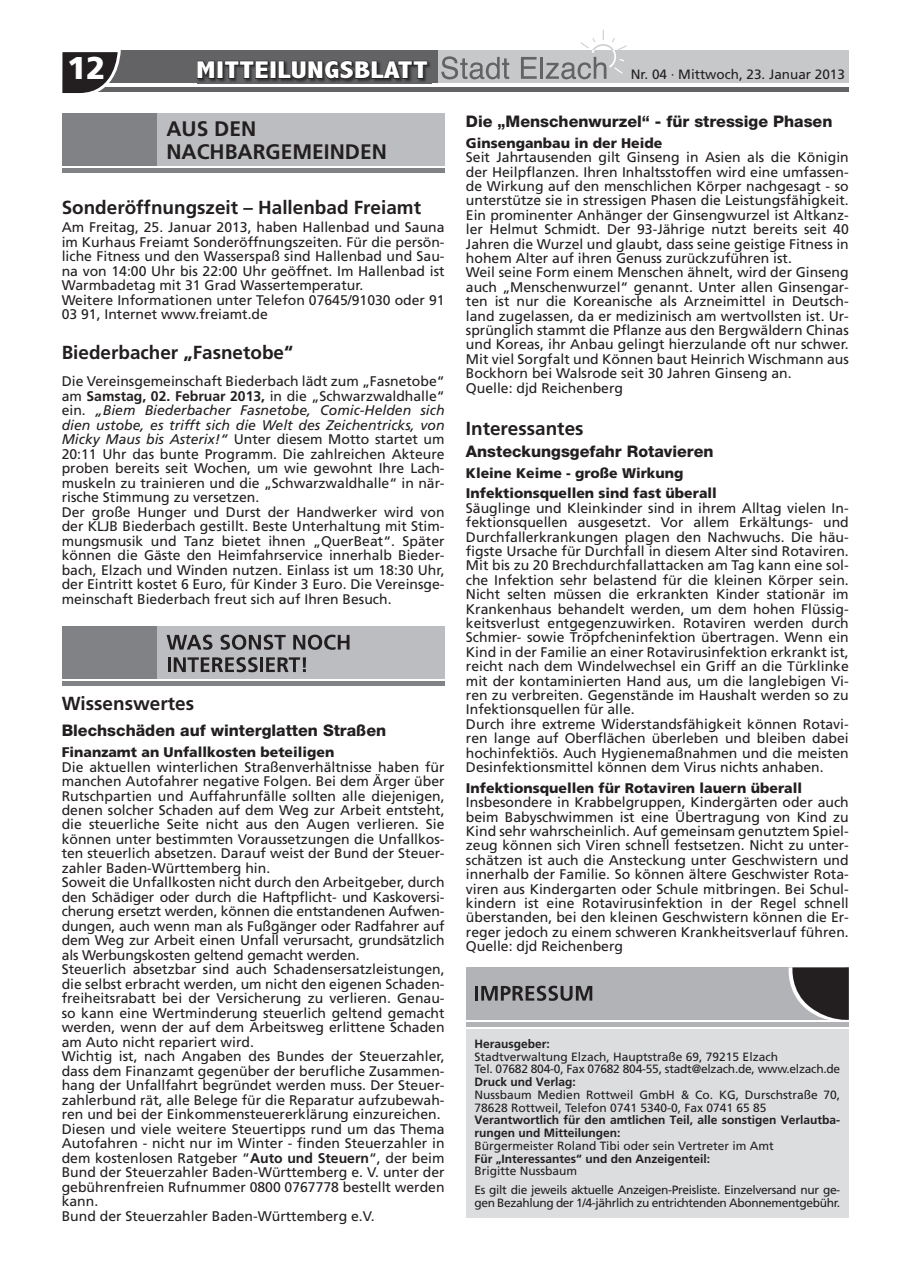
<style>
.page{position:relative;width:902px;height:1280px;background:#fff}
.page>*{position:absolute;margin:0;border:0;box-sizing:border-box;transform-origin:0 0}
.t1{font:900 31.5px "Frutiger";color:#fff}
.t2{font:800 condensed 24.45px "Abadi";letter-spacing:.01em;color:#fff;scale:1.26 1}
.t3{font:700 21px/22.5px "Frutiger";color:#231f20}
.t4{font:700 18.9px "Frutiger";color:#231f20}
.t5{font:800 16.05px "Helvetica Neue";color:#231f20}
.t6{font:13.95px/14.5px "Frutiger";color:#231f20}
.t7{font:900 13.95px/20.9px "Frutiger";color:#231f20}
.t8{font:13.5px "Frutiger";color:#231f20}
.t9{font:12px/12.8px "Frutiger";color:#231f20}
.t10{font:700 12px/12.8px "Frutiger";color:#231f20}
.t11{font:12px/19.2px "Frutiger";letter-spacing:-.03em;color:#231f20}
.s1{font-weight:700}
.s2{font-style:italic}
</style>
<div class="page">
<div style="left:62px;top:51px;width:786px;height:32px;background:#c7c8ca"></div>
<div style="left:74px;top:51px;width:364px;height:32px;background:#636366"></div>
<hr style="left:62px;top:87px;width:786px;height:4px;background:#636366">
<svg style="left:62px;top:50px;width:60px;height:43px"></svg>
<img style="left:197px;top:60px;width:234px;height:24px">
<svg style="left:197px;top:60px;width:18px;height:19px"></svg>
<div style="left:217px;top:61px;width:6px;height:18px;border:1px solid #231f20"></div>
<svg style="left:224px;top:60px;width:45px;height:19px"></svg>
<div style="left:270px;top:61px;width:6px;height:18px;border:1px solid #231f20"></div>
<svg style="left:277px;top:60px;width:151px;height:20px"></svg>
<svg style="left:441px;top:56px;width:68px;height:23px"></svg>
<svg style="left:521px;top:57px;width:15px;height:22px"></svg>
<hr style="left:540px;top:57px;width:3px;height:22px;background:#636366">
<svg style="left:545px;top:29px;width:81px;height:50px"></svg>
<div style="left:62px;top:113px;width:95px;height:52px;background:#808285"></div>
<div style="left:157px;top:113px;width:287px;height:52px;background:#bcbdc0"></div>
<hr style="left:62px;top:168px;width:382px;height:4px;background:#808285">
<div style="left:62px;top:626px;width:95px;height:53px;background:#808285"></div>
<div style="left:157px;top:626px;width:287px;height:53px;background:#bcbdc0"></div>
<hr style="left:62px;top:681px;width:382px;height:4px;background:#808285">
<svg style="left:166px;top:635px;width:46px;height:15px"></svg>
<svg style="left:220px;top:635px;width:66px;height:15px"></svg>
<svg style="left:293px;top:635px;width:56px;height:15px"></svg>
<hr style="left:168px;top:657px;width:3px;height:15px;background:#231f20">
<svg style="left:174px;top:657px;width:83px;height:15px"></svg>
<hr style="left:260px;top:657px;width:3px;height:15px;background:#231f20">
<svg style="left:266px;top:657px;width:40px;height:15px"></svg>
<div style="left:466px;top:967px;width:382px;height:53px;background:#b2b3b7"></div>
<div style="left:466px;top:1030px;width:382px;height:188px;background:#dcdddf"></div>
<hr style="left:466px;top:1022px;width:382px;height:4px;background:#b2b3b7">
<hr style="left:475px;top:986px;width:3px;height:14px;background:#231f20">
<svg style="left:481px;top:986px;width:111px;height:15px"></svg>
<svg style="left:788px;top:967px;width:60px;height:53px"></svg>
<h1 class="t1" style="left:67px;top:49px;width:40px">12</h1>
<h2 class="t2" style="left:196px;top:57px;width:185px">MITTEILUNGSBLATT</h2>
<p class="t8" style="left:630px;top:66px;width:216px">Nr. 04 · Mittwoch, 23. Januar 2013</p>
<h3 class="t3" style="left:166px;top:117px;width:222px">AUS DEN<br>NACHBARGEMEINDEN</h3>
<h3 class="t4" style="left:62px;top:196px;width:361px">Sonderöffnungszeit – Hallenbad Freiamt</h3>
<p class="t6" style="left:62px;top:220px;width:384px">Am Freitag, 25. Januar 2013, haben Hallenbad und Sauna im Kurhaus Freiamt Sonderöffnungszeiten. Für die persön&shy;liche Fitness und den Wasserspaß sind Hallenbad und Sau&shy;na von 14:00 Uhr bis 22:00 Uhr geöffnet. Im Hallenbad ist Warmbadetag mit 31 Grad Wassertemperatur.<br>Weitere Informationen unter Telefon 07645/91030 oder 91<br>03 91, Internet www.freiamt.de</p>
<h3 class="t4" style="left:62px;top:341px;width:233px">Biederbacher „Fasnetobe“</h3>
<p class="t6" style="left:62px;top:374px;width:384px">Die Vereinsgemeinschaft Biederbach lädt zum „Fasnetobe“ am <span class="s1">Samstag, 02. Februar 2013,</span> in die „Schwarzwaldhalle“ ein. <span class="s2">„Biem Biederbacher Fasnetobe, Comic-Helden sich dien ustobe, es trifft sich die Welt des Zeichentricks, von Micky Maus bis Asterix!“</span> Unter diesem Motto startet um 20:11 Uhr das bunte Programm. Die zahlreichen Akteure proben bereits seit Wochen, um wie gewohnt Ihre Lach&shy;muskeln zu trainieren und die „Schwarzwaldhalle“ in när&shy;rische Stimmung zu versetzen.<br>Der große Hunger und Durst der Handwerker wird von der KLJB Biederbach gestillt. Beste Unterhaltung mit Stim&shy;mungsmusik und Tanz bietet ihnen „QuerBeat“. Später können die Gäste den Heimfahrservice innerhalb Bieder&shy;bach, Elzach und Winden nutzen. Einlass ist um 18:30 Uhr, der Eintritt kostet 6 Euro, für Kinder 3 Euro. Die Vereinsge&shy;meinschaft Biederbach freut sich auf Ihren Besuch.</p>
<h3 class="t4" style="left:62px;top:692px;width:134px">Wissenswertes</h3>
<p class="t5" style="left:62px;top:721px;width:326px">Blechschäden auf winterglatten Straßen</p>
<p class="t7" style="left:62px;top:741px;width:274px">Finanzamt an Unfallkosten beteiligen</p>
<p class="t6" style="left:62px;top:759px;width:384px">Die aktuellen winterlichen Straßenverhältnisse haben für manchen Autofahrer negative Folgen. Bei dem Ärger über Rutschpartien und Auffahrunfälle sollten alle diejenigen, denen solcher Schaden auf dem Weg zur Arbeit entsteht, die steuerliche Seite nicht aus den Augen verlieren. Sie können unter bestimmten Voraussetzungen die Unfallkos&shy;ten steuerlich absetzen. Darauf weist der Bund der Steuer&shy;zahler Baden-Württemberg hin.<br>Soweit die Unfallkosten nicht durch den Arbeitgeber, durch den Schädiger oder durch die Haftpflicht- und Kaskoversi&shy;cherung ersetzt werden, können die entstandenen Aufwen&shy;dungen, auch wenn man als Fußgänger oder Radfahrer auf dem Weg zur Arbeit einen Unfall verursacht, grundsätzlich als Werbungskosten geltend gemacht werden.<br>Steuerlich absetzbar sind auch Schadensersatzleistungen, die selbst erbracht werden, um nicht den eigenen Schaden&shy;freiheitsrabatt bei der Versicherung zu verlieren. Genau&shy;so kann eine Wertminderung steuerlich geltend gemacht werden, wenn der auf dem Arbeitsweg erlittene Schaden am Auto nicht repariert wird.<br>Wichtig ist, nach Angaben des Bundes der Steuerzahler, dass dem Finanzamt gegenüber der berufliche Zusammen&shy;hang der Unfallfahrt begründet werden muss. Der Steuer&shy;zahlerbund rät, alle Belege für die Reparatur aufzubewah&shy;ren und bei der Einkommensteuererklärung einzureichen.<br>Diesen und viele weitere Steuertipps rund um das Thema Autofahren - nicht nur im Winter - finden Steuerzahler in dem kostenlosen Ratgeber “<span class="s1">Auto und Steuern</span>“, der beim Bund der Steuerzahler Baden-Württemberg e. V. unter der gebührenfreien Rufnummer 0800 0767778 bestellt werden kann.<br>Bund der Steuerzahler Baden-Württemberg e.V.</p>
<p class="t5" style="left:466px;top:112px;width:368px">Die „Menschenwurzel“ - für stressige Phasen</p>
<p class="t7" style="left:466px;top:132px;width:198px">Ginsenganbau in der Heide</p>
<p class="t6" style="left:466px;top:150px;width:384px">Seit Jahrtausenden gilt Ginseng in Asien als die Königin der Heilpflanzen. Ihren Inhaltsstoffen wird eine umfassen&shy;de Wirkung auf den menschlichen Körper nachgesagt - so unterstütze sie in stressigen Phasen die Leistungsfähigkeit.<br>Ein prominenter Anhänger der Ginsengwurzel ist Altkanz&shy;ler Helmut Schmidt. Der 93-Jährige nutzt bereits seit 40<br>Jahren die Wurzel und glaubt, dass seine geistige Fitness in hohem Alter auf ihren Genuss zurückzuführen ist.<br>Weil seine Form einem Menschen ähnelt, wird der Ginseng auch „Menschenwurzel“ genannt. Unter allen Ginsengar&shy;ten ist nur die Koreanische als Arzneimittel in Deutsch&shy;land zugelassen, da er medizinisch am wertvollsten ist. Ur&shy;sprünglich stammt die Pflanze aus den Bergwäldern Chinas und Koreas, ihr Anbau gelingt hierzulande oft nur schwer.<br>Mit viel Sorgfalt und Können baut Heinrich Wischmann aus Bockhorn bei Walsrode seit 30 Jahren Ginseng an.<br>Quelle: djd Reichenberg</p>
<h3 class="t4" style="left:466px;top:417px;width:119px">Interessantes</h3>
<p class="t5" style="left:466px;top:441px;width:249px">Ansteckungsgefahr Rotavieren</p>
<p class="t7" style="left:466px;top:462px;width:252px">Kleine Keime - große Wirkung<br>Infektionsquellen sind fast überall</p>
<p class="t6" style="left:466px;top:501px;width:384px">Säuglinge und Kleinkinder sind in ihrem Alltag vielen In&shy;fektionsquellen ausgesetzt. Vor allem Erkältungs- und Durchfallerkrankungen plagen den Nachwuchs. Die häu&shy;figste Ursache für Durchfall in diesem Alter sind Rotaviren.<br>Mit bis zu 20 Brechdurchfallattacken am Tag kann eine sol&shy;che Infektion sehr belastend für die kleinen Körper sein.<br>Nicht selten müssen die erkrankten Kinder stationär im Krankenhaus behandelt werden, um dem hohen Flüssig&shy;keitsverlust entgegenzuwirken. Rotaviren werden durch Schmier- sowie Tröpfcheninfektion übertragen. Wenn ein Kind in der Familie an einer Rotavirusinfektion erkrankt ist, reicht nach dem Windelwechsel ein Griff an die Türklinke mit der kontaminierten Hand aus, um die langlebigen Vi&shy;ren zu verbreiten. Gegenstände im Haushalt werden so zu Infektionsquellen für alle.<br>Durch ihre extreme Widerstandsfähigkeit können Rotavi&shy;ren lange auf Oberflächen überleben und bleiben dabei hochinfektiös. Auch Hygienemaßnahmen und die meisten Desinfektionsmittel können dem Virus nichts anhaben.</p>
<p class="t7" style="left:466px;top:777px;width:338px">Infektionsquellen für Rotaviren lauern überall</p>
<p class="t6" style="left:466px;top:795px;width:384px;text-align:justify">Insbesondere in Krabbelgruppen, Kindergärten oder auch beim Babyschwimmen ist eine Übertragung von Kind zu Kind sehr wahrscheinlich. Auf gemeinsam genutztem Spiel&shy;zeug können sich Viren schnell festsetzen. Nicht zu unter&shy;schätzen ist auch die Ansteckung unter Geschwistern und innerhalb der Familie. So können ältere Geschwister Rota&shy;viren aus Kindergarten oder Schule mitbringen. Bei Schul&shy;kindern ist eine Rotavirusinfektion in der Regel schnell überstanden, bei den kleinen Geschwistern können die Er&shy;reger jedoch zu einem schweren Krankheitsverlauf führen.<br>Quelle: djd Reichenberg</p>
<p class="t10" style="left:474px;top:1037px;width:77px">Herausgeber:</p>
<p class="t9" style="left:474px;top:1050px;width:367px">Stadtverwaltung Elzach, Hauptstraße 69, 79215 Elzach<br>Tel. 07682 804-0, Fax 07682 804-55, stadt@elzach.de, www.elzach.de</p>
<p class="t10" style="left:474px;top:1075px;width:103px">Druck und Verlag:</p>
<p class="t9" style="left:474px;top:1088px;width:367px">Nussbaum Medien Rottweil GmbH &amp; Co. KG, Durschstraße 70,<br>78628 Rottweil, Telefon 0741 5340-0, Fax 0741 65 85</p>
<p class="t10" style="left:474px;top:1114px;width:367px">Verantwortlich für den amtlichen Teil, alle sonstigen Verlautba&shy;rungen und Mitteilungen:</p>
<p class="t9" style="left:474px;top:1139px;width:301px">Bürgermeister Roland Tibi oder sein Vertreter im Amt</p>
<p class="t10" style="left:474px;top:1152px;width:237px">Für „Interessantes“ und den Anzeigenteil:</p>
<p class="t11" style="left:474px;top:1161px;width:367px">Brigitte Nussbaum<br>Es gilt die jeweils aktuelle Anzeigen-Preisliste. Einzelversand nur ge-</p>
<p class="t11" style="left:474px;top:1193px;width:367px">gen Bezahlung der 1/4-jährlich zu entrichtenden Abonnementgebühr.</p>
</div>
